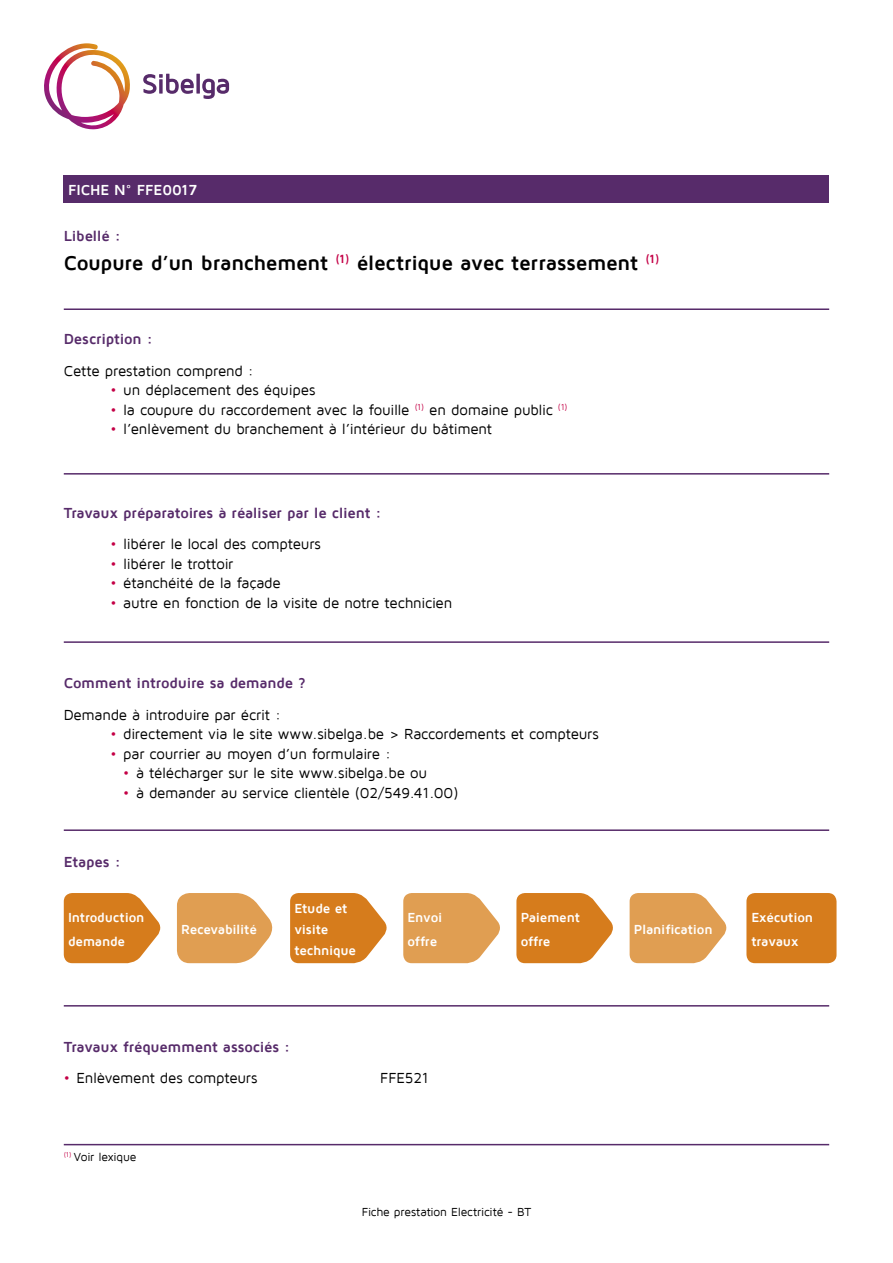
<style>
.page{position:relative;width:893px;height:1263px;background:#fff}
.page>*{position:absolute;margin:0;border:0;box-sizing:border-box;transform-origin:0 0}
.t1{font:700 21px "Maven Pro";letter-spacing:-.015em;color:#000}
.t2{font:15px "Maven Pro";letter-spacing:-.015em;color:#000}
.t3{font:700 15px "Maven Pro";letter-spacing:-.015em;color:#572b6a}
.t4{font:700 15px "Maven Pro";letter-spacing:-.005em;color:#fff}
.t5{font:700 13.5px/24px "Maven Pro";letter-spacing:-.015em;color:#fff}
.t6{font:12px "Maven Pro";letter-spacing:-.015em;color:#000}
.s1{color:#c40046}
</style>
<div class="page">
<svg style="left:143px;top:74px;width:51px;height:20px"></svg>
<svg style="left:196px;top:74px;width:4px;height:20px"></svg>
<svg style="left:202px;top:79px;width:27px;height:20px"></svg>
<svg style="left:44px;top:43px;width:86px;height:87px"></svg>
<div style="left:64px;top:175px;width:765px;height:27px;background:#572b6a"></div>
<hr style="left:64px;top:308px;width:765px;height:2px;background:#572b6a">
<hr style="left:64px;top:473px;width:765px;height:2px;background:#572b6a">
<hr style="left:64px;top:641px;width:765px;height:2px;background:#572b6a">
<hr style="left:64px;top:829px;width:765px;height:2px;background:#572b6a">
<hr style="left:64px;top:1005px;width:765px;height:1px;background:#572b6a">
<hr style="left:64px;top:1144px;width:765px;height:1px;background:#572b6a">
<svg style="left:64px;top:893px;width:97px;height:70px;background:#db8d39"></svg>
<svg style="left:290px;top:893px;width:97px;height:70px;background:#db8c39"></svg>
<svg style="left:516px;top:893px;width:97px;height:70px;background:#db8c39"></svg>
<div style="left:746px;top:893px;width:90px;height:70px;background:#d67c1c;border-radius:9px"></div>
<svg style="left:177px;top:893px;width:96px;height:70px;background:#e3aa68"></svg>
<svg style="left:403px;top:893px;width:97px;height:70px;background:#e3aa67"></svg>
<svg style="left:630px;top:893px;width:97px;height:70px;background:#e3aa68"></svg>
<p class="t4" style="left:68px;top:180px;width:131px">FICHE N° FFE0017</p>
<p class="t3" style="left:64px;top:227px;width:58px">Libellé :</p>
<h1 class="t1" style="left:64px;top:249px;width:597px">Coupure d’un branchement <sup>(1)</sup> électrique avec terrassement <sup>(1)</sup></h1>
<p class="t3" style="left:64px;top:330px;width:91px">Description :</p>
<p class="t2" style="left:64px;top:361px;width:192px">Cette prestation comprend :</p>
<p class="t2" style="left:111px;top:381px;width:206px"><span class="s1">•</span> un déplacement des équipes</p>
<p class="t2" style="left:111px;top:400px;width:459px"><span class="s1">•</span> la coupure du raccordement avec la fouille <sup>(1)</sup> en domaine public <sup>(1)</sup></p>
<p class="t2" style="left:111px;top:420px;width:383px"><span class="s1">•</span> l’enlèvement du branchement à l’intérieur du bâtiment</p>
<p class="t3" style="left:64px;top:503px;width:319px">Travaux préparatoires à réaliser par le client :</p>
<p class="t2" style="left:111px;top:535px;width:212px"><span class="s1">•</span> libérer le local des compteurs</p>
<p class="t2" style="left:111px;top:554px;width:124px"><span class="s1">•</span> libérer le trottoir</p>
<p class="t2" style="left:111px;top:574px;width:172px"><span class="s1">•</span> étanchéité de la façade</p>
<p class="t2" style="left:111px;top:593px;width:343px"><span class="s1">•</span> autre en fonction de la visite de notre technicien</p>
<p class="t3" style="left:64px;top:674px;width:244px">Comment introduire sa demande ?</p>
<p class="t2" style="left:64px;top:705px;width:219px">Demande à introduire par écrit :</p>
<p class="t2" style="left:111px;top:725px;width:490px"><span class="s1">•</span> directement via le site www.sibelga.be &gt; Raccordements et compteurs</p>
<p class="t2" style="left:111px;top:744px;width:282px"><span class="s1">•</span> par courrier au moyen d’un formulaire :</p>
<p class="t2" style="left:123px;top:764px;width:305px"><span class="s1">•</span> à télécharger sur le site www.sibelga.be ou</p>
<p class="t2" style="left:123px;top:783px;width:337px"><span class="s1">•</span> à demander au service clientèle (02/549.41.00)</p>
<p class="t3" style="left:64px;top:853px;width:58px">Etapes :</p>
<p class="t5" style="left:68px;top:904px;width:78px">Introduction demande</p>
<p class="t5" style="left:294px;top:897px;width:63px;line-height:21px">Etude et visite technique</p>
<p class="t5" style="left:521px;top:904px;width:61px">Paiement offre</p>
<p class="t5" style="left:751px;top:904px;width:63px">Exécution travaux</p>
<p class="t5" style="left:181px;top:916px;width:77px">Recevabilité</p>
<p class="t5" style="left:408px;top:904px;width:36px">Envoi offre</p>
<p class="t5" style="left:634px;top:916px;width:80px">Planification</p>
<p class="t3" style="left:64px;top:1037px;width:228px">Travaux fréquemment associés :</p>
<p class="t2" style="left:64px;top:1069px;width:195px"><span class="s1">•</span> Enlèvement des compteurs</p>
<p class="t2" style="left:380px;top:1069px;width:50px">FFE521</p>
<p class="t6" style="left:64px;top:1150px;width:74px"><sup>(1)</sup> Voir lexique</p>
<p class="t6" style="left:362px;top:1205px;width:171px">Fiche prestation Electricité - BT</p>
</div>
